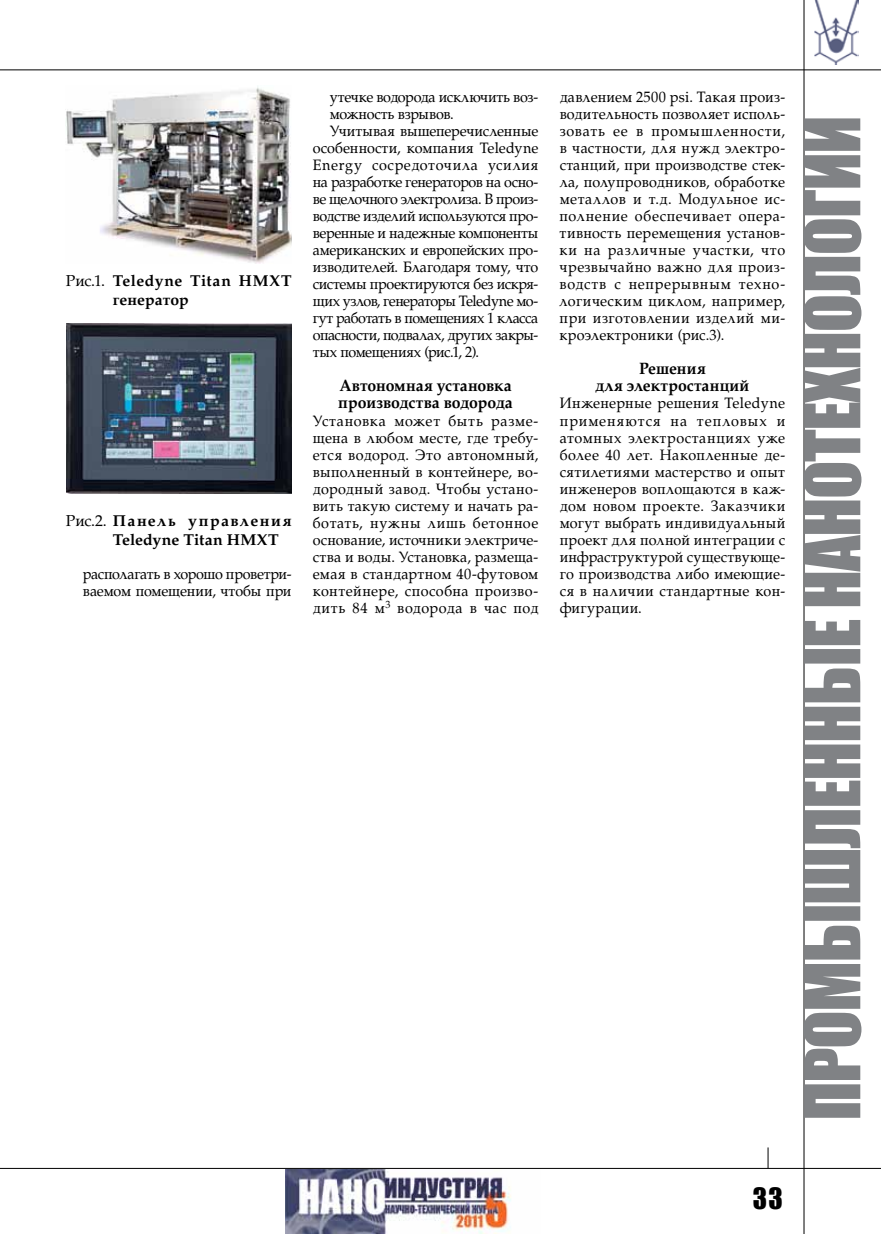
<style>
.page{position:relative;width:881px;height:1234px;background:#fff}
.page>*{position:absolute;margin:0;border:0;box-sizing:border-box;transform-origin:0 0}
.t1{font:70.5px "Impact";letter-spacing:-.02em;color:#808285}
.t2{font:27px "Impact";color:#000}
.t3{font:700 16.5px/17px "AG Palatial C";color:#000;scale:.96 1}
.t4{font:700 15.75px/18.9px "AG Palatial C";letter-spacing:.055em;color:#000}
.t5{font:700 15.75px/18.9px "AG Palatial C";letter-spacing:.03em;color:#000}
.t6{font:15px/17px "AG Palatial C";letter-spacing:-.015em;color:#000;text-align:justify;scale:.96 1}
.t7{font:15px "AG Palatial C";letter-spacing:-.04em;color:#000;scale:.96 1}
.t8{font:15px "AG Palatial C";letter-spacing:-.035em;color:#000;scale:.96 1}
.t9{font:15px "AG Palatial C";letter-spacing:.005em;color:#000;scale:.96 1}
.t10{font:15px "AG Palatial C";letter-spacing:.045em;color:#000;scale:.96 1}
.s1{font-weight:400}
</style>
<div class="page">
<svg style="left:767px;top:1147px;width:1px;height:20px"></svg>
<img style="left:814px;top:0;width:43px;height:65px">
<hr style="left:803px;top:0;width:1px;height:1233px;background:#000">
<hr style="left:0;top:1167px;width:880px;height:1px;background:#000">
<hr style="left:0;top:69px;width:880px;height:1px;background:#000">
<img style="left:285px;top:1168px;width:255px;height:65px">
<img style="left:66px;top:87px;width:225px;height:177px">
<img style="left:67px;top:323px;width:224px;height:170px">
<p class="t5" style="left:113px;top:272px;width:180px;text-indent:-47px"><span class="s1">Рис.1.</span> Teledyne Titan HMXT генератор</p>
<p class="t4" style="left:113px;top:511px;width:180px;text-indent:-47px"><span class="s1">Рис.2.</span> Панель управления<br>Teledyne Titan HMXT</p>
<p class="t6" style="left:83px;top:565px;width:219px">располагать в хорошо проветри&shy;ваемом помещении, чтобы при</p>
<p class="t6" style="left:330px;top:89px;width:219px">утечке водорода исключить воз-</p>
<p class="t6" style="left:330px;top:106px;width:130px">можность взрывов.</p>
<p class="t6" style="left:330px;top:123px;width:218px">Учитывая вышеперечисленные</p>
<p class="t9" style="left:313px;top:139px;width:236px">особенности, компания Teledyne</p>
<p class="t10" style="left:313px;top:156px;width:236px">Energy сосредоточила усилия</p>
<p class="t6" style="left:313px;top:174px;width:236px">на разработке генераторов на осно-</p>
<p class="t6" style="left:313px;top:191px;width:236px">ве щелочного электролиза. В произ-</p>
<p class="t6" style="left:313px;top:208px;width:236px">водстве изделий используются про-</p>
<p class="t6" style="left:313px;top:225px;width:236px">веренные и надежные компоненты</p>
<p class="t6" style="left:313px;top:242px;width:236px">американских и европейских про-</p>
<p class="t6" style="left:313px;top:259px;width:236px">изводителей. Благодаря тому, что</p>
<p class="t6" style="left:313px;top:276px;width:236px">системы проектируются без искря-</p>
<p class="t7" style="left:313px;top:292px;width:236px">щих узлов, генераторы Teledyne мо-</p>
<p class="t8" style="left:313px;top:309px;width:236px">гут работать в помещениях 1 класса</p>
<p class="t6" style="left:313px;top:327px;width:236px">опасности, подвалах, других закры-</p>
<p class="t6" style="left:313px;top:344px;width:174px">тых помещениях (рис.1, 2).</p>
<p class="t3" style="left:338px;top:377px;width:183px">Автономная установка производства водорода</p>
<p class="t6" style="left:313px;top:412px;width:236px">Установка может быть разме&shy;щена в любом месте, где требу&shy;ется водород. Это автономный, выполненный в контейнере, во&shy;дородный завод. Чтобы устано&shy;вить такую систему и начать ра&shy;ботать, нужны лишь бетонное основание, источники электриче&shy;ства и воды. Установка, размеща&shy;емая в стандартном 40-футовом контейнере, способна произво&shy;дить 84 м<sup>3</sup> водорода в час под</p>
<p class="t6" style="left:559px;top:89px;width:236px">давлением 2500 psi. Такая произ&shy;водительность позволяет исполь&shy;зовать ее в промышленности, в частности, для нужд электро&shy;станций, при производстве стек&shy;ла, полупроводников, обработке металлов и т.д. Модульное ис&shy;полнение обеспечивает опера&shy;тивность перемещения установ&shy;ки на различные участки, что чрезвычайно важно для произ&shy;водств с непрерывным техно&shy;логическим циклом, например, при изготовлении изделий ми&shy;кроэлектроники (рис.3).</p>
<p class="t3" style="left:595px;top:360px;width:162px;text-align:center">Решения<br>для электростанций</p>
<p class="t6" style="left:559px;top:395px;width:236px">Инженерные решения Teledyne применяются на тепловых и атомных электростанциях уже более 40 лет. Накопленные де&shy;сятилетиями мастерство и опыт инженеров воплощаются в каж&shy;дом новом проекте. Заказчики могут выбрать индивидуальный проект для полной интеграции с инфраструктурой существующе&shy;го производства либо имеющие&shy;ся в наличии стандартные кон&shy;фигурации.</p>
<h1 class="t1" style="left:777px;top:1120px;width:1006px;rotate:-90deg">Промышленные нанотехнологии</h1>
<h2 class="t2" style="left:752px;top:1176px;width:31px">33</h2>
</div>
